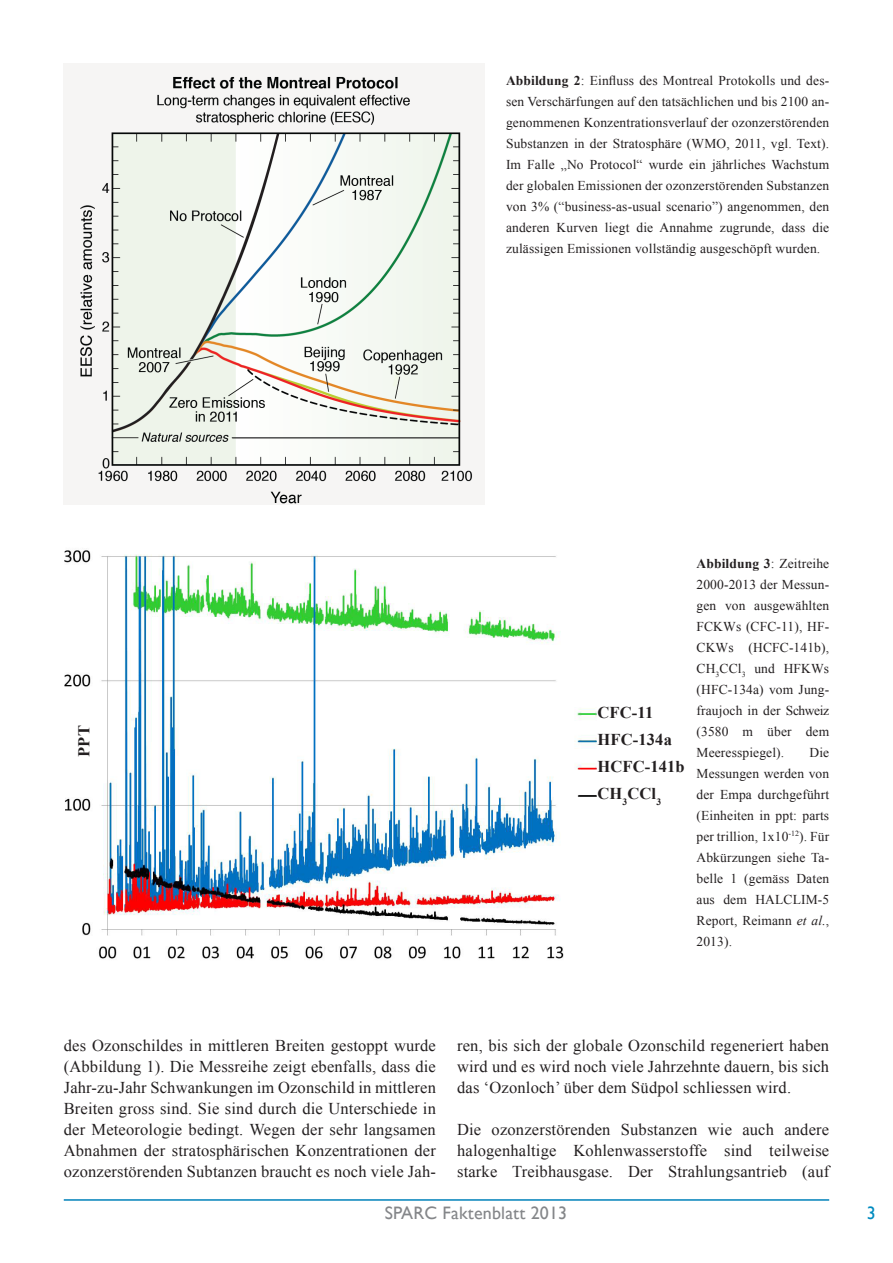
<style>
.page{position:relative;width:893px;height:1263px;background:#fff}
.page>*{position:absolute;margin:0;border:0;box-sizing:border-box;transform-origin:0 0}
.n__newsletter{font:18px "Gill Sans";letter-spacing:.01em;color:#848689}
.Page_n{font:18px "Gill Sans";color:#008bc0}
.Body_TXT{font:16.5px/21px "Times New Roman";letter-spacing:.01em;color:#231f20;text-align:justify}
.Body_TXT-2{font:700 16.5px "Times New Roman";letter-spacing:.01em;color:#231f20}
.Figure_caption{font:13.5px/21px "Times New Roman";letter-spacing:.01em;color:#231f20;text-align:justify}
.s1{font-weight:700}
.s2{font-style:italic}
</style>
<div class="page">
<hr style="left:64px;top:1199px;width:765px;height:2px;background:#0082ba">
<img style="left:64px;top:64px;width:421px;height:441px">
<img style="left:64px;top:550px;width:533px;height:410px">
<p class="Body_TXT-2" style="left:73px;top:757px;width:33px;rotate:-90deg">PPT</p>
<p class="Figure_caption" style="left:506px;top:70px;width:325px"><span class="s1">Abbildung 2</span>: Einfluss des Montreal Protokolls und des&shy;sen Verschärfungen auf den tatsächlichen und bis 2100 an&shy;genommenen Konzentrationsverlauf der ozonzerstörenden Substanzen in der Stratosphäre (WMO, 2011, vgl. Text).<br>Im Falle „No Protocol“ wurde ein jährliches Wachstum der globalen Emissionen der ozonzerstörenden Substanzen von 3% (“business-as-usual scenario”) angenommen, den anderen Kurven liegt die Annahme zugrunde, dass die zulässigen Emissionen vollständig ausgeschöpft wurden.</p>
<p class="Body_TXT-2" style="left:597px;top:701px;width:57px">CFC-11</p>
<p class="Body_TXT-2" style="left:597px;top:728px;width:76px">HFC-134a</p>
<p class="Body_TXT-2" style="left:597px;top:755px;width:89px">HCFC-141b</p>
<p class="Body_TXT-2" style="left:597px;top:782px;width:65px">CH<sub>3</sub>CCl<sub>3</sub></p>
<p class="Figure_caption" style="left:696px;top:553px;width:134px"><span class="s1">Abbildung 3</span>: Zeitreihe 2000-2013 der Messun&shy;gen von ausgewählten FCKWs (CFC-11), HF-CKWs (HCFC-141b), CH<sub>3</sub>CCl<sub>3</sub> und HFKWs (HFC-134a) vom Jung&shy;fraujoch in der Schweiz (3580 m über dem Meeresspiegel).</p>
<p class="Figure_caption" style="left:696px;top:742px;width:134px;text-indent:113px">Die Messungen werden von der Empa durchgeführt (Einheiten in ppt: parts per trillion, 1x10<sup>-12</sup>). Für Abkürzungen siehe Ta&shy;belle 1 (gemäss Daten aus dem HALCLIM-5<br>Report, Reimann <span class="s2">et al.</span>, 2013).</p>
<p class="Body_TXT" style="left:64px;top:1035px;width:374px">des Ozonschildes in mittleren Breiten gestoppt wurde (Abbildung 1). Die Messreihe zeigt ebenfalls, dass die Jahr-zu-Jahr Schwankungen im Ozonschild in mittleren Breiten gross sind. Sie sind durch die Unterschiede in der Meteorologie bedingt. Wegen der sehr langsamen Abnahmen der stratosphärischen Konzentrationen der ozonzerstörenden Subtanzen braucht es noch viele Jah-</p>
<p class="Body_TXT" style="left:457px;top:1035px;width:374px">ren, bis sich der globale Ozonschild regeneriert haben wird und es wird noch viele Jahrzehnte dauern, bis sich das ‘Ozonloch’ über dem Südpol schliessen wird.</p>
<p class="Body_TXT" style="left:457px;top:1119px;width:374px">Die ozonzerstörenden Substanzen wie auch andere halogenhaltige Kohlenwasserstoffe sind teilweise starke Treibhausgase. Der Strahlungsantrieb (auf</p>
<p class="n__newsletter" style="left:385px;top:1202px;width:184px">SPARC Faktenblatt 2013</p>
<p class="Page_n" style="left:867px;top:1202px;width:10px">3</p>
</div>
